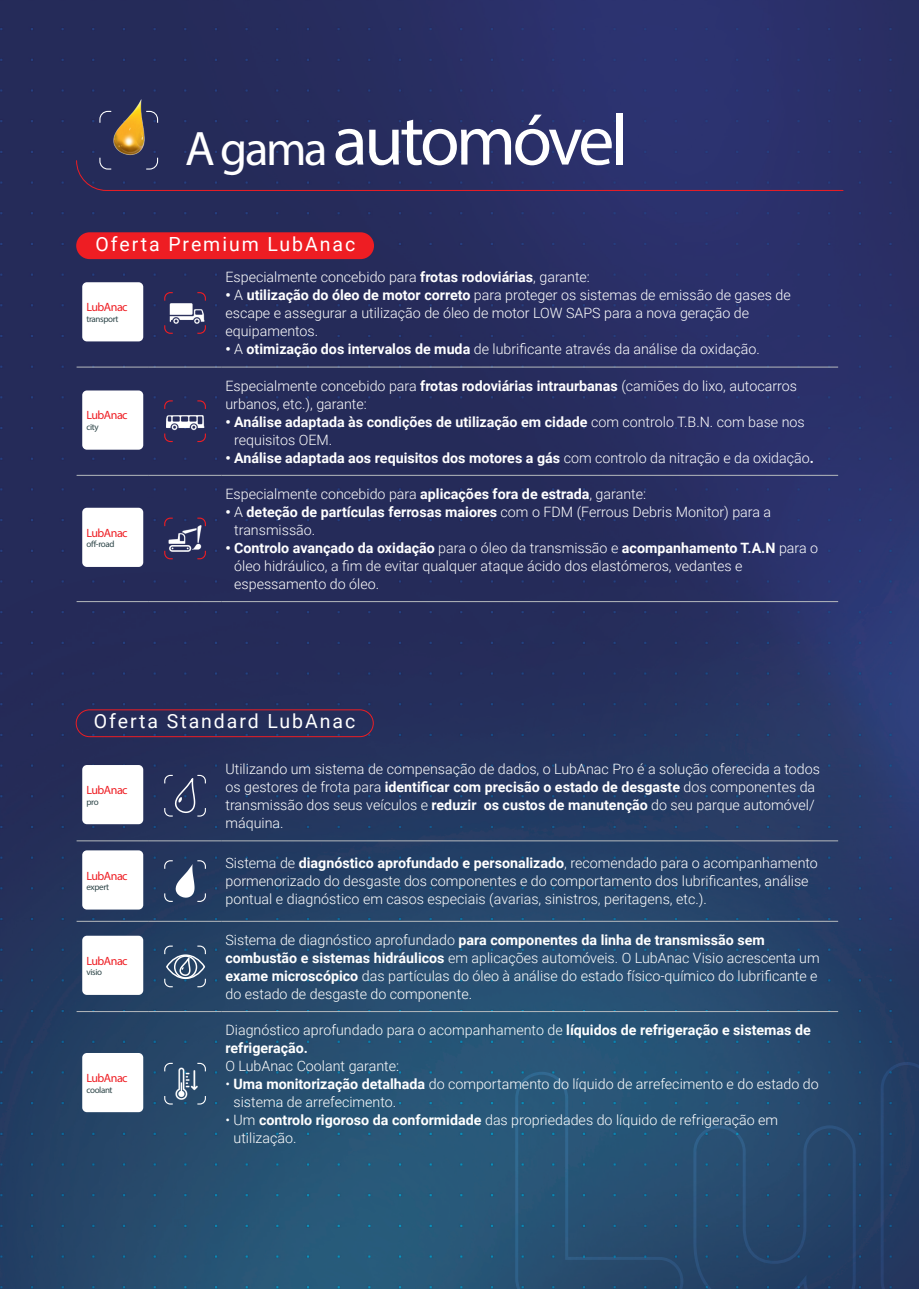
<style>
.page{position:relative;width:919px;height:1289px;background:#fff}
.page>*{position:absolute;margin:0;border:0;box-sizing:border-box;transform-origin:0 0}
.t1{font:72px "Myriad Pro";letter-spacing:-.05em;color:#fff}
.t2{font:19.5px "Roboto";letter-spacing:.1em;color:#fff}
.Texte_produit{font:300 14.25px/18px "Roboto";color:#fff}
.Texte_produit-2{font:700 14.25px/18px "Roboto";color:#fff}
.t3{font:12px "Myriad Pro";letter-spacing:-.04em;color:#ee1d23}
.t4{font:9px "Myriad Pro";letter-spacing:-.04em;color:#2d4548}
.s1{font-size:48.6px}
.s2{font-weight:700}
.s3{font-weight:900}
.s4{font-weight:300}
</style>
<div class="page">
<img style="left:0;top:0;width:918px;height:1288px">
<svg style="left:513px;top:1060px;width:405px;height:228px;background:#264b6f"></svg>
<hr style="left:77px;top:840px;width:72px;height:1px;background:#b6babd">
<hr style="left:149px;top:840px;width:72px;height:1px;background:#b6babd">
<hr style="left:221px;top:840px;width:617px;height:1px;background:#b6babd">
<hr style="left:77px;top:920px;width:72px;height:1px;background:#b6babd">
<hr style="left:149px;top:920px;width:72px;height:1px;background:#b6babd">
<hr style="left:221px;top:920px;width:617px;height:1px;background:#b6babd">
<hr style="left:77px;top:1011px;width:72px;height:1px;background:#b6babd">
<hr style="left:149px;top:1011px;width:72px;height:1px;background:#b6babd">
<hr style="left:221px;top:1011px;width:617px;height:1px;background:#b6babd">
<div style="left:82px;top:765px;width:61px;height:59px;background:#fff;border-radius:5px"></div>
<svg style="left:164px;top:774px;width:42px;height:43px;background:#3c466b"></svg>
<div style="left:82px;top:850px;width:61px;height:59px;background:#fff;border-radius:5px"></div>
<svg style="left:164px;top:859px;width:42px;height:43px"></svg>
<div style="left:82px;top:935px;width:61px;height:59px;background:#fff;border-radius:5px"></div>
<svg style="left:164px;top:945px;width:42px;height:42px;background:#455e7b"></svg>
<div style="left:166px;top:954px;width:39px;height:25px;border:1px solid #fff;border-radius:50%"></div>
<div style="left:174px;top:955px;width:23px;height:23px;border:1px solid #fff;border-radius:50%"></div>
<div style="left:82px;top:1052px;width:61px;height:60px;background:#fff;border-radius:5px"></div>
<svg style="left:164px;top:1062px;width:42px;height:43px;background:#486480"></svg>
<hr style="left:77px;top:367px;width:72px;height:1px;background:#b6babd">
<hr style="left:149px;top:367px;width:72px;height:1px;background:#b6babd">
<hr style="left:221px;top:367px;width:617px;height:1px;background:#b6babd">
<hr style="left:77px;top:475px;width:72px;height:1px;background:#b6babd">
<hr style="left:149px;top:475px;width:72px;height:1px;background:#b6babd">
<hr style="left:221px;top:475px;width:617px;height:1px;background:#b6babd">
<hr style="left:77px;top:601px;width:72px;height:1px;background:#b6babd">
<hr style="left:149px;top:601px;width:72px;height:1px;background:#b6babd">
<hr style="left:221px;top:601px;width:617px;height:1px;background:#b6babd">
<div style="left:82px;top:282px;width:61px;height:59px;background:#fff;border-radius:5px"></div>
<svg style="left:164px;top:291px;width:42px;height:43px"></svg>
<div style="left:82px;top:390px;width:61px;height:59px;background:#fff;border-radius:5px"></div>
<svg style="left:164px;top:400px;width:42px;height:42px;background:#504e73"></svg>
<div style="left:82px;top:508px;width:61px;height:59px;background:#fff;border-radius:5px"></div>
<svg style="left:164px;top:517px;width:42px;height:43px;background:#4d4a70"></svg>
<div style="left:76px;top:232px;width:298px;height:27px;background:#ee1d23;border-radius:13px"></div>
<div style="left:76px;top:709px;width:297px;height:28px;border:1px solid #ee1d23;border-radius:13px"></div>
<img style="left:101px;top:99px;width:57px;height:11px">
<svg style="left:76px;top:110px;width:767px;height:81px;background:#2e3062"></svg>
<p class="t1" style="left:185px;top:96px;width:444px"><span class="s1">A gama</span> automóvel</p>
<p class="t2" style="left:95px;top:230px;width:261px">Oferta Premium LubAnac</p>
<p class="t3" style="left:86px;top:300px;width:43px">LubAnac</p>
<p class="t4" style="left:86px;top:313px;width:34px">transport</p>
<p class="t3" style="left:86px;top:408px;width:43px">LubAnac</p>
<p class="t4" style="left:86px;top:421px;width:14px">city</p>
<p class="t3" style="left:86px;top:525px;width:43px">LubAnac</p>
<p class="t4" style="left:86px;top:538px;width:29px">off-road</p>
<p class="Texte_produit" style="left:225px;top:268px;width:366px">Especialmente concebido para <span class="s2">frotas rodoviárias</span>, garante:</p>
<p class="Texte_produit" style="left:225px;top:286px;width:566px"><span class="s3">•</span> A <span class="s2">utilização do óleo de motor correto</span> para proteger os sistemas de emissão de gases de escape e assegurar a utilização de óleo de motor LOW SAPS para a nova geração de equipamentos.</p>
<p class="Texte_produit" style="left:225px;top:340px;width:536px"><span class="s3">•</span> A <span class="s2">otimização dos intervalos de muda</span> de lubrificante através da análise da oxidação.</p>
<p class="Texte_produit" style="left:225px;top:376px;width:573px">Especialmente concebido para <span class="s2">frotas rodoviárias intraurbanas</span> (camiões do lixo, autocarros urbanos, etc.), garante:</p>
<p class="Texte_produit-2" style="left:234px;top:412px;width:572px;text-indent:-9px"><span class="s3">•</span> Análise adaptada às condições de utilização em cidade <span class="s4">com controlo T.B.N. com base nos requisitos OEM.</span></p>
<p class="Texte_produit-2" style="left:225px;top:448px;width:590px"><span class="s3">•</span> Análise adaptada aos requisitos dos motores a gás <span class="s4">com controlo da nitração e da oxidação</span>.</p>
<p class="Texte_produit" style="left:225px;top:484px;width:422px">Especialmente concebido para <span class="s2">aplicações fora de estrada</span>, garante:</p>
<p class="Texte_produit" style="left:234px;top:502px;width:538px;text-indent:-9px"><span class="s3">•</span> A <span class="s2">deteção de partículas ferrosas maiores</span> com o FDM (Ferrous Debris Monitor) para a transmissão.</p>
<p class="Texte_produit" style="left:234px;top:538px;width:585px;text-indent:-9px"><span class="s3">•</span> <span class="s2">Controlo avançado da oxidação</span> para o óleo da transmissão e <span class="s2">acompanhamento T.A.N</span> para o óleo hidráulico, a fim de evitar qualquer ataque ácido dos elastómeros, vedantes e espessamento do óleo.</p>
<p class="t2" style="left:94px;top:707px;width:263px">Oferta Standard LubAnac</p>
<p class="t3" style="left:86px;top:782px;width:43px">LubAnac</p>
<p class="t4" style="left:86px;top:796px;width:14px">pro</p>
<p class="t3" style="left:86px;top:868px;width:43px">LubAnac</p>
<p class="t4" style="left:86px;top:881px;width:24px">expert</p>
<p class="t3" style="left:86px;top:953px;width:43px">LubAnac</p>
<p class="t4" style="left:86px;top:966px;width:17px">visio</p>
<p class="t3" style="left:86px;top:1070px;width:43px">LubAnac</p>
<p class="t4" style="left:86px;top:1083px;width:28px">coolant</p>
<p class="Texte_produit" style="left:225px;top:759px;width:596px">Utilizando um sistema de compensação de dados, o LubAnac Pro é a solução oferecida a todos os gestores de frota para <span class="s2">identificar com precisão o estado de desgaste</span> dos componentes da transmissão dos seus veículos e <span class="s2">reduzir os custos de manutenção</span> do seu parque automóvel/ máquina.</p>
<p class="Texte_produit" style="left:225px;top:853px;width:594px">Sistema de <span class="s2">diagnóstico aprofundado e personalizado</span>, recomendado para o acompanhamento pormenorizado do desgaste dos componentes e do comportamento dos lubrificantes, análise pontual e diagnóstico em casos especiais (avarias, sinistros, peritagens, etc.).</p>
<p class="Texte_produit" style="left:225px;top:930px;width:595px">Sistema de diagnóstico aprofundado <span class="s2">para componentes da linha de transmissão sem combustão e sistemas hidráulicos</span> em aplicações automóveis. O LubAnac Visio acrescenta um <span class="s2">exame microscópico</span> das partículas do óleo à análise do estado físico-químico do lubrificante e do estado de desgaste do componente.</p>
<p class="Texte_produit" style="left:225px;top:1020px;width:587px">Diagnóstico aprofundado para o acompanhamento de <span class="s2">líquidos de refrigeração e sistemas de refrigeração.<br></span>O LubAnac Coolant garante:</p>
<p class="Texte_produit" style="left:233px;top:1074px;width:586px;text-indent:-8px">• <span class="s2">Uma monitorização detalhada</span> do comportamento do líquido de arrefecimento e do estado do sistema de arrefecimento.</p>
<p class="Texte_produit" style="left:233px;top:1110px;width:546px;text-indent:-8px">• Um <span class="s2">controlo rigoroso da conformidade</span> das propriedades do líquido de refrigeração em utilização.</p>
</div>
